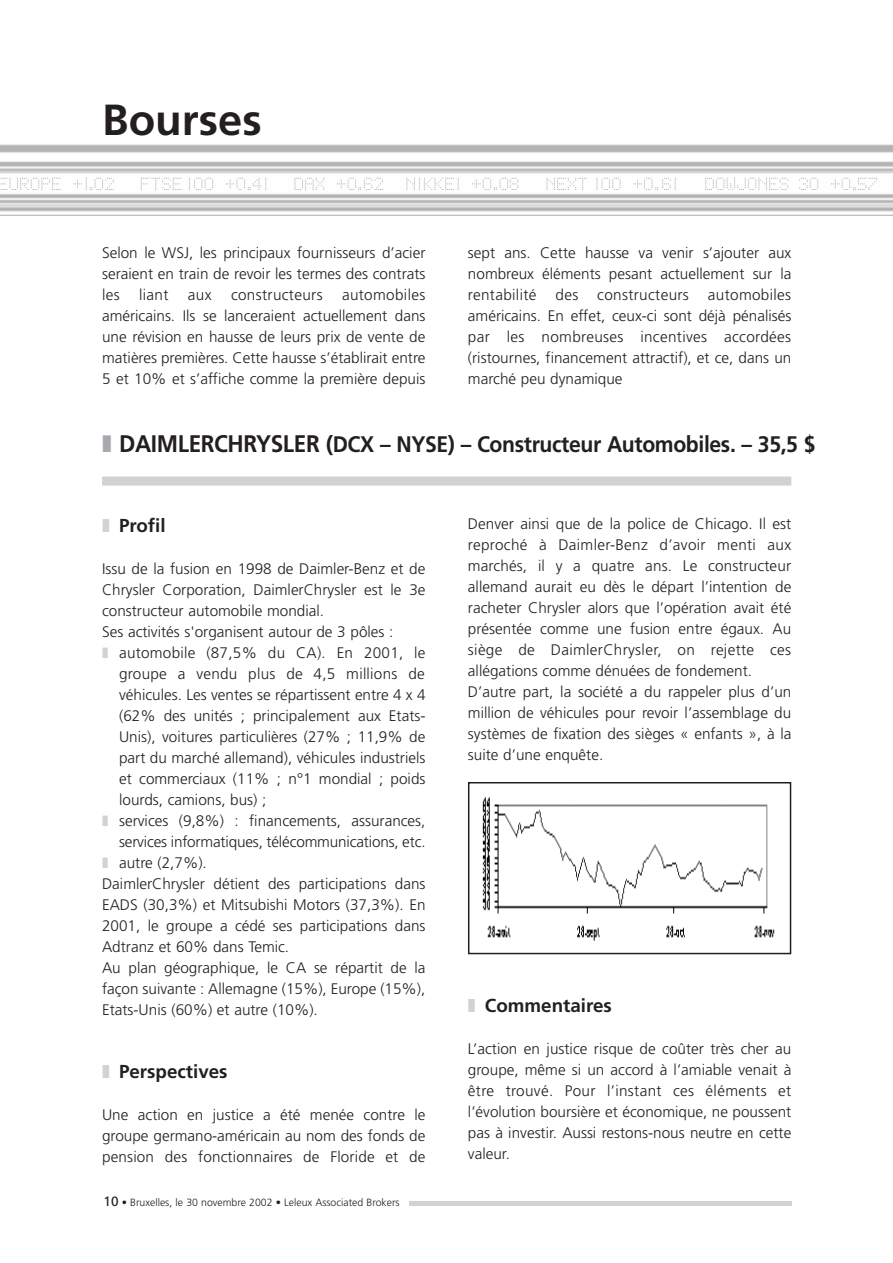
<style>
.page{position:relative;width:893px;height:1263px;background:#fff}
.page>*{position:absolute;margin:0;border:0;box-sizing:border-box;transform-origin:0 0}
.t1{font:700 43.5px "Frutiger";color:#231f20}
.t2{font:700 22.5px "Frutiger";letter-spacing:-.015em;color:#231f20;scale:.94 1}
.t3{font:700 18.75px "Frutiger";color:#231f20}
.t4{font:300 15.3px/21px "Frutiger";color:#231f20;text-align:justify}
.t5{font:300 15.3px "Frutiger";letter-spacing:.02em;color:#231f20}
.t6{font:300 10.5px "Frutiger";color:#231f20}
.s1{color:#a8a9ad}
.s2{font-size:24px}
.s3{color:#d1d2d4}
.s4{font-weight:400;font-size:13.5px}
</style>
<div class="page">
<hr style="left:102px;top:1202px;width:689px;height:4px;background:#d1d2d4">
<div style="left:102px;top:1195px;width:306px;height:23px;background:#fff"></div>
<div style="left:102px;top:477px;width:689px;height:9px;background:#d1d2d4"></div>
<img style="left:482px;top:797px;width:293px;height:144px">
<div style="left:468px;top:782px;width:323px;height:172px;border:2px solid #231f20"></div>
<svg style="left:546px;top:178px;width:41px;height:12px"></svg>
<svg style="left:596px;top:178px;width:24px;height:12px"></svg>
<svg style="left:633px;top:178px;width:42px;height:12px"></svg>
<svg style="left:705px;top:178px;width:83px;height:12px"></svg>
<svg style="left:799px;top:178px;width:19px;height:12px"></svg>
<svg style="left:831px;top:178px;width:46px;height:12px"></svg>
<svg style="left:294px;top:178px;width:30px;height:12px"></svg>
<svg style="left:337px;top:178px;width:46px;height:12px"></svg>
<svg style="left:406px;top:178px;width:53px;height:12px"></svg>
<svg style="left:472px;top:178px;width:46px;height:12px"></svg>
<svg style="left:1px;top:178px;width:60px;height:12px"></svg>
<svg style="left:73px;top:178px;width:41px;height:12px"></svg>
<svg style="left:141px;top:178px;width:40px;height:12px"></svg>
<svg style="left:189px;top:178px;width:24px;height:12px"></svg>
<svg style="left:226px;top:178px;width:40px;height:12px"></svg>
<h1 class="t1" style="left:102px;top:102px;width:161px">Bourses</h1>
<p class="t4" style="left:102px;top:243px;width:325px">Selon le WSJ, les principaux fournisseurs d’acier seraient en train de revoir les termes des contrats les</p>
<p class="t4" style="left:102px;top:285px;width:325px;text-indent:240px">automobiles américains. Ils se lanceraient actuellement dans une révision en hausse de leurs prix de vente de matières premières. Cette hausse s’établirait entre 5 et 10% et s’affiche comme la première depuis</p>
<p class="t4" style="left:139px;top:285px;width:31px">liant</p>
<p class="t4" style="left:188px;top:285px;width:25px">aux</p>
<p class="t5" style="left:231px;top:289px;width:93px">constructeurs</p>
<p class="t4" style="left:468px;top:243px;width:325px">sept ans. Cette hausse va venir s’ajouter aux nombreux éléments pesant actuellement sur la rentabilité des constructeurs automobiles américains. En effet, ceux-ci sont déjà pénalisés par les nombreuses incentives accordées (ristournes, financement attractif), et ce, dans un marché peu dynamique</p>
<h2 class="t2" style="left:102px;top:435px;width:760px"><span class="s1">❚</span> <span class="s2">DAIMLERCHRYSLER</span> (DCX – NYSE) – Constructeur Automobiles. – 35,5 $</h2>
<p class="t3" style="left:102px;top:518px;width:65px"><span class="s3">❚</span> Profil</p>
<p class="t4" style="left:102px;top:559px;width:325px">Issu de la fusion en 1998 de Daimler-Benz et de</p>
<p class="t4" style="left:102px;top:580px;width:325px">Chrysler Corporation, DaimlerChrysler est le 3e</p>
<p class="t4" style="left:102px;top:601px;width:223px">constructeur automobile mondial.</p>
<p class="t4" style="left:102px;top:622px;width:293px">Ses activités s'organisent autour de 3 pôles :</p>
<p class="t4" style="left:102px;top:643px;width:325px"><span class="s3">❚</span> automobile (87,5% du CA). En 2001, le</p>
<p class="t4" style="left:119px;top:664px;width:307px">groupe a vendu plus de 4,5 millions de</p>
<p class="t4" style="left:119px;top:685px;width:308px">véhicules. Les ventes se répartissent entre 4 x 4</p>
<p class="t4" style="left:119px;top:706px;width:308px">(62% des unités ; principalement aux Etats-</p>
<p class="t4" style="left:119px;top:727px;width:308px">Unis), voitures particulières (27% ; 11,9% de</p>
<p class="t4" style="left:119px;top:748px;width:308px">part du marché allemand), véhicules industriels</p>
<p class="t4" style="left:119px;top:769px;width:308px">et commerciaux (11% ; n°1 mondial ; poids</p>
<p class="t4" style="left:119px;top:790px;width:149px">lourds, camions, bus) ;</p>
<p class="t4" style="left:102px;top:811px;width:325px"><span class="s3">❚</span> services (9,8%) : financements, assurances,</p>
<p class="t4" style="left:119px;top:832px;width:308px">services informatiques, télécommunications, etc.</p>
<p class="t4" style="left:102px;top:853px;width:106px"><span class="s3">❚</span> autre (2,7%).</p>
<p class="t4" style="left:102px;top:874px;width:325px">DaimlerChrysler détient des participations dans</p>
<p class="t4" style="left:102px;top:895px;width:325px">EADS (30,3%) et Mitsubishi Motors (37,3%). En</p>
<p class="t4" style="left:102px;top:916px;width:325px">2001, le groupe a cédé ses participations dans</p>
<p class="t4" style="left:102px;top:937px;width:189px">Adtranz et 60% dans Temic.</p>
<p class="t4" style="left:102px;top:958px;width:325px">Au plan géographique, le CA se répartit de la</p>
<p class="t4" style="left:102px;top:979px;width:325px">façon suivante : Allemagne (15%), Europe (15%),</p>
<p class="t4" style="left:102px;top:1000px;width:217px">Etats-Unis (60%) et autre (10%).</p>
<p class="t3" style="left:102px;top:1064px;width:127px"><span class="s3">❚</span> Perspectives</p>
<p class="t4" style="left:102px;top:1105px;width:325px">Une action en justice a été menée contre le groupe germano-américain au nom des fonds de pension des fonctionnaires de Floride et de</p>
<p class="t6" style="left:104px;top:1199px;width:297px"><span class="s4">10</span> • Bruxelles, le 30 novembre 2002 • Leleux Associated Brokers</p>
<p class="t4" style="left:468px;top:515px;width:325px;text-align:left">Denver ainsi que de la police de Chicago. Il est reproché à Daimler-Benz d’avoir menti aux marchés, il y a quatre ans. Le constructeur allemand aurait eu dès le départ l’intention de racheter Chrysler alors que l’opération avait été présentée comme une fusion entre égaux. Au siège de DaimlerChrysler, on rejette ces allégations comme dénuées de fondement.<br>D’autre part, la société a du rappeler plus d’un million de véhicules pour revoir l’assemblage du systèmes de fixation des sièges « enfants », à la suite d’une enquête.</p>
<p class="t3" style="left:468px;top:998px;width:145px"><span class="s3">❚</span> Commentaires</p>
<p class="t4" style="left:468px;top:1040px;width:325px">L’action en justice risque de coûter très cher au groupe, même si un accord à l’amiable venait à être trouvé. Pour l’instant ces éléments et l’évolution boursière et économique, ne poussent pas à investir. Aussi restons-nous neutre en cette valeur.</p>
</div>
